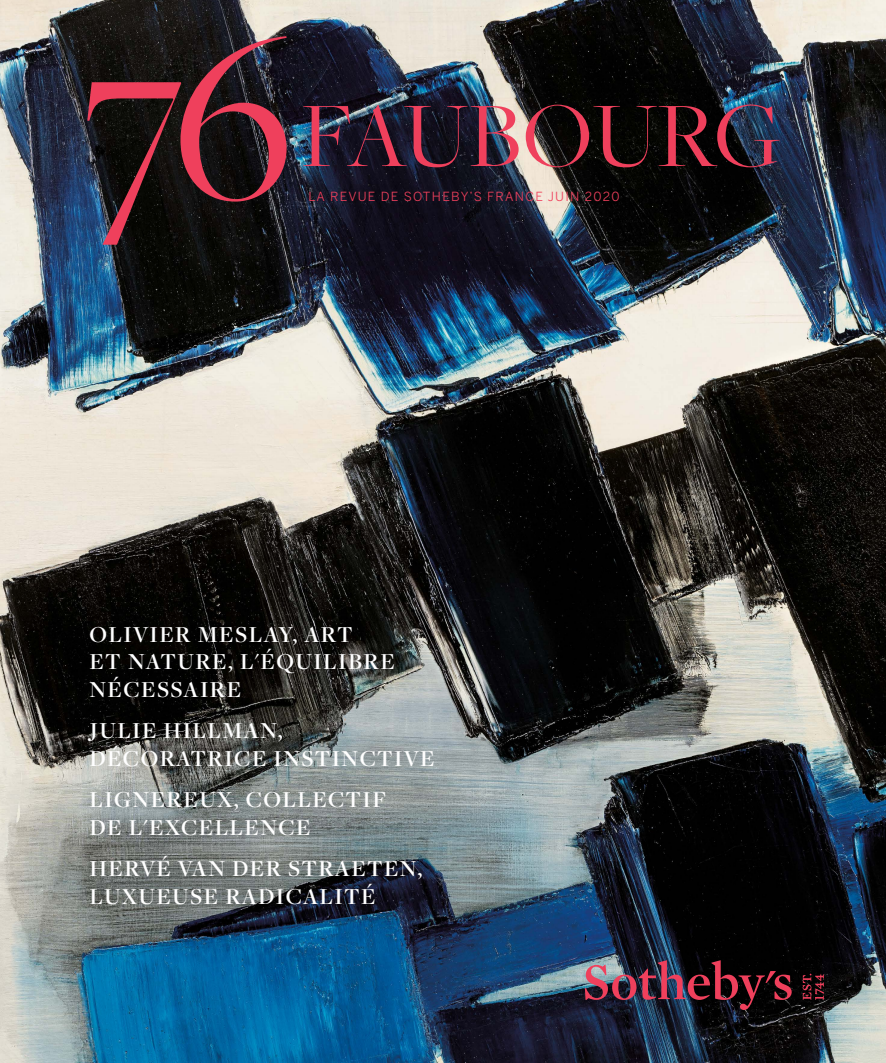
<style>
.page{position:relative;width:886px;height:1063px;background:#fff}
.page>*{position:absolute;margin:0;border:0;box-sizing:border-box;transform-origin:0 0}
.t1{font:249.12px "Freight Big Pro";color:#ef405c}
.t2{font:95.88px "Freight Big Pro";letter-spacing:.01em;color:#ef405c}
.t3{font:600 23.75px/27.5px "Freight Disp Pro";letter-spacing:.06em;color:#fff}
.t4{font:12.5px "Benton Sans";letter-spacing:.1em;color:#ef405c}
</style>
<div class="page">
<img style="left:0;top:0;width:886px;height:1063px">
<svg style="left:802px;top:974px;width:22px;height:26px"></svg>
<img style="left:585px;top:960px;width:207px;height:50px">
<h1 class="t1" style="left:82px;top:-42px;width:213px">76</h1>
<h2 class="t2" style="left:301px;top:73px;width:481px">FAUBOURG</h2>
<p class="t4" style="left:308px;top:189px;width:313px">LA REVUE DE SOTHEBY’S FRANCE JUIN 2020</p>
<p class="t3" style="left:89px;top:620px;width:307px">OLIVIER MESLAY, ART<br>ET NATURE, L'ÉQUILIBRE<br>NÉCESSAIRE</p>
<p class="t3" style="left:89px;top:716px;width:347px">JULIE HILLMAN,<br>DÉCORATRICE INSTINCTIVE</p>
<p class="t3" style="left:89px;top:785px;width:298px">LIGNEREUX, COLLECTIF<br>DE L'EXCELLENCE</p>
<p class="t3" style="left:89px;top:854px;width:334px">HERVÉ VAN DER STRAETEN,<br>LUXUEUSE RADICALITÉ</p>
</div>
